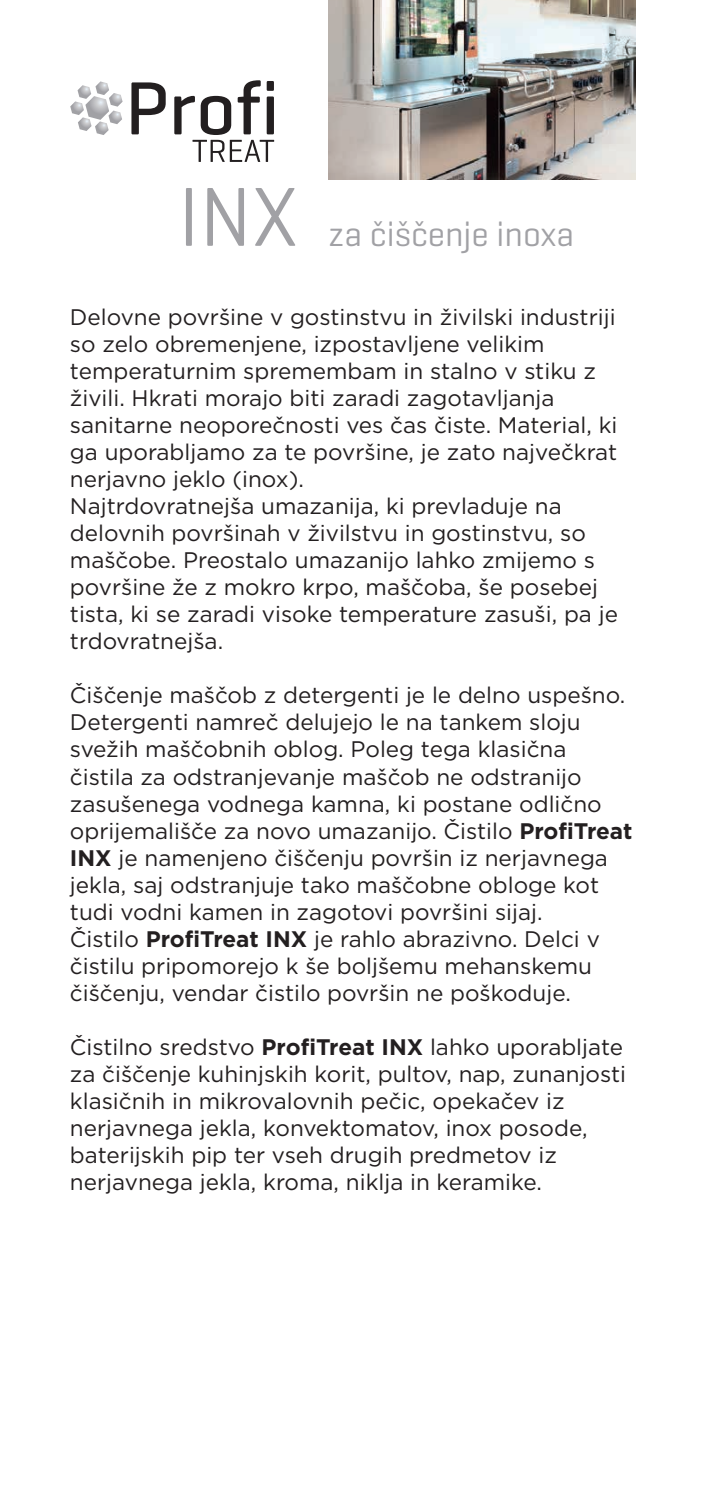
<style>
.page{position:relative;width:709px;height:1489px;background:#fff}
.page>*{position:absolute;margin:0;border:0;box-sizing:border-box;transform-origin:0 0}
.t1{font:85px "Geogrotesque";color:#a1a1a5}
.t2{font:35px "Geogrotesque";color:#a1a1a5}
.t3{font:22.5px/27px "Gotham";color:#231f20}
.s1{font-weight:700}
</style>
<div class="page">
<img style="left:328px;top:1px;width:307px;height:179px">
<svg style="left:70px;top:81px;width:53px;height:54px"></svg>
<svg style="left:131px;top:82px;width:35px;height:52px"></svg>
<svg style="left:174px;top:80px;width:100px;height:82px"></svg>
<div style="left:267px;top:96px;width:7px;height:38px;background:#231f20"></div>
<div style="left:267px;top:81px;width:7px;height:10px;background:#231f20"></div>
<h1 class="t1" style="left:178px;top:164px;width:122px">INX</h1>
<h2 class="t2" style="left:328px;top:212px;width:247px">za čiščenje inoxa</h2>
<p class="t3" style="left:70px;top:303px;width:549px">Delovne površine v gostinstvu in živilski industriji so zelo obremenjene, izpostavljene velikim temperaturnim spremembam in stalno v stiku z živili. Hkrati morajo biti zaradi zagotavljanja sanitarne neoporečnosti ves čas čiste. Material, ki ga uporabljamo za te površine, je zato največkrat nerjavno jeklo (inox).<br>Najtrdovratnejša umazanija, ki prevladuje na delovnih površinah v živilstvu in gostinstvu, so maščobe. Preostalo umazanijo lahko zmijemo s površine že z mokro krpo, maščoba, še posebej tista, ki se zaradi visoke temperature zasuši, pa je trdovratnejša.</p>
<p class="t3" style="left:70px;top:681px;width:564px">Čiščenje maščob z detergenti je le delno uspešno.<br>Detergenti namreč delujejo le na tankem sloju svežih maščobnih oblog. Poleg tega klasična čistila za odstranjevanje maščob ne odstranijo zasušenega vodnega kamna, ki postane odlično oprijemališče za novo umazanijo. Čistilo <span class="s1">ProfiTreat INX</span> je namenjeno čiščenju površin iz nerjavnega jekla, saj odstranjuje tako maščobne obloge kot tudi vodni kamen in zagotovi površini sijaj.<br>Čistilo <span class="s1">ProfiTreat INX</span> je rahlo abrazivno. Delci v čistilu pripomorejo k še boljšemu mehanskemu čiščenju, vendar čistilo površin ne poškoduje.</p>
<p class="t3" style="left:70px;top:1032px;width:557px">Čistilno sredstvo <span class="s1">ProfiTreat INX</span> lahko uporabljate za čiščenje kuhinjskih korit, pultov, nap, zunanjosti klasičnih in mikrovalovnih pečic, opekačev iz nerjavnega jekla, konvektomatov, inox posode, baterijskih pip ter vseh drugih predmetov iz nerjavnega jekla, kroma, niklja in keramike.</p>
</div>
